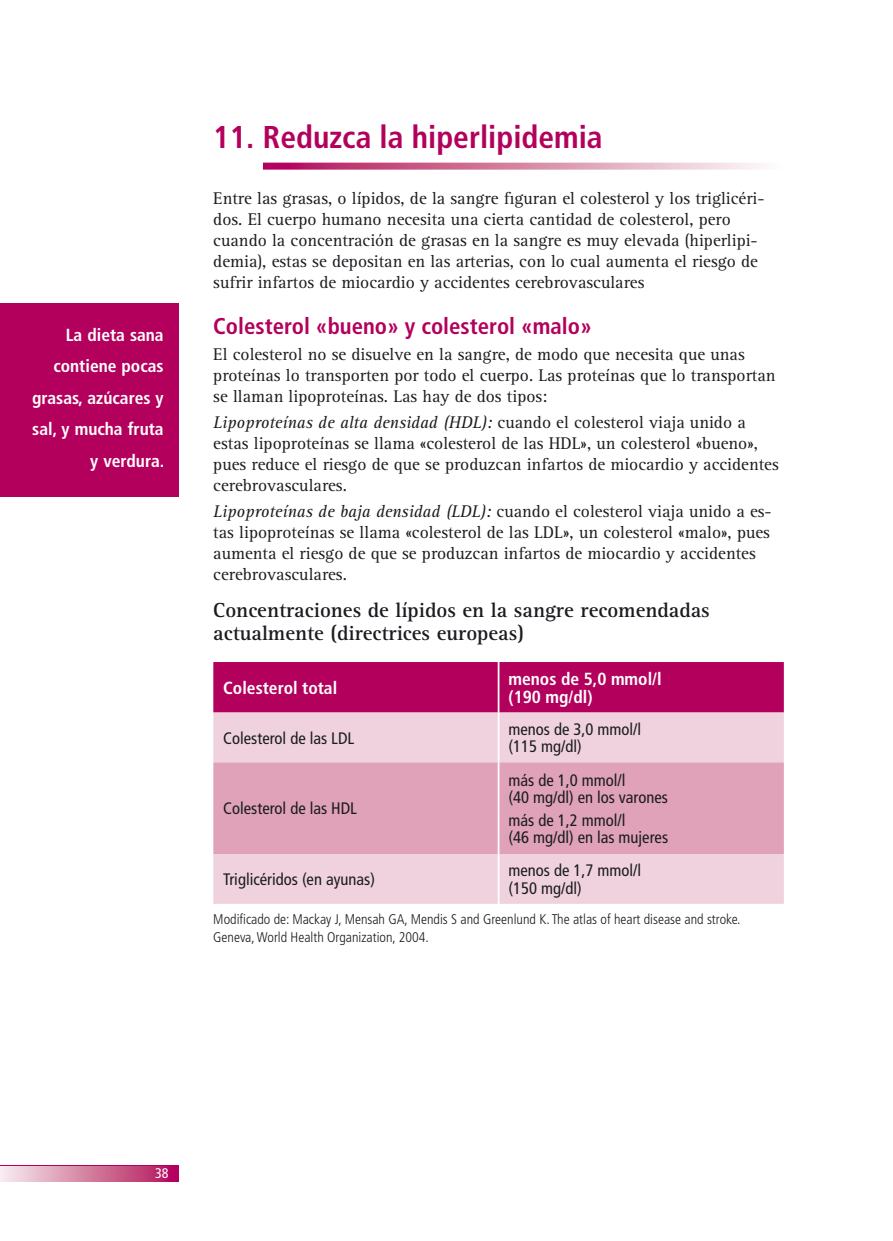
<style>
.page{position:relative;width:893px;height:1241px;background:#fff}
.page>*{position:absolute;margin:0;border:0;box-sizing:border-box;transform-origin:0 0}
.t1{font:700 condensed 31.5px "Frutiger";color:#b3005c}
.t2{font:700 condensed 22.75px "Frutiger";color:#b3005c}
.t3{font:700 21px/22.8px "Rotis Serif";color:#1b1c20}
.t4{font:17.5px/21px "Rotis Serif";color:#1b1c20}
.t5{font:700 condensed 17.5px/31.5px "Frutiger";color:#fff}
.t6{font:condensed 16.62px/17.5px "Frutiger";color:#1b1c20}
.t7{font:300 condensed 14px/17.5px "Frutiger";color:#1b1c20}
.t8{font:condensed 14px "Frutiger";color:#fff}
.s1{font-style:italic}
</style>
<div class="page">
<svg style="left:0;top:1166px;width:179px;height:15px;background:#d47ca1"></svg>
<hr style="left:0;top:1165px;width:179px;height:1px;background:#b3005c">
<div style="left:0;top:303px;width:179px;height:193px;background:#b3005c"></div>
<svg style="left:263px;top:163px;width:497px;height:7px;background:#d786a8"></svg>
<div style="left:213px;top:662px;width:571px;height:50px;background:#b3005c"></div>
<div style="left:213px;top:712px;width:571px;height:191px;background:#efd2dd"></div>
<div style="left:213px;top:762px;width:571px;height:91px;background:#dfa2b8"></div>
<hr style="left:498px;top:662px;width:1px;height:50px;background:#fff">
<hr style="left:498px;top:712px;width:1px;height:50px;background:#fff">
<hr style="left:498px;top:762px;width:1px;height:91px;background:#fff">
<hr style="left:498px;top:853px;width:1px;height:50px;background:#fff">
<p class="t5" style="left:32px;top:319px;width:134px;text-align:right">La dieta sana contiene pocas grasas, azúcares y sal, y mucha fruta y verdura.</p>
<h1 class="t1" style="left:213px;top:118px;width:391px">11. Reduzca la hiperlipidemia</h1>
<p class="t4" style="left:213px;top:188px;width:553px">Entre las grasas, o lípidos, de la sangre figuran el colesterol y los triglicéri&shy;dos. El cuerpo humano necesita una cierta cantidad de colesterol, pero cuando la concentración de grasas en la sangre es muy elevada (hiperlipi&shy;demia), estas se depositan en las arterias, con lo cual aumenta el riesgo de sufrir infartos de miocardio y accidentes cerebrovasculares</p>
<h2 class="t2" style="left:213px;top:312px;width:380px">Colesterol «bueno» y colesterol «malo»</h2>
<p class="t4" style="left:213px;top:344px;width:564px">El colesterol no se disuelve en la sangre, de modo que necesita que unas proteínas lo transporten por todo el cuerpo. Las proteínas que lo transportan se llaman lipoproteínas. Las hay de dos tipos:</p>
<p class="t4" style="left:213px;top:412px;width:567px"><span class="s1">Lipoproteínas de alta densidad (HDL):</span> cuando el colesterol viaja unido a estas lipoproteínas se llama «colesterol de las HDL», un colesterol «bueno», pues reduce el riesgo de que se produzcan infartos de miocardio y accidentes cerebrovasculares.</p>
<p class="t4" style="left:213px;top:501px;width:560px"><span class="s1">Lipoproteínas de baja densidad (LDL):</span> cuando el colesterol viaja unido a es&shy;tas lipoproteínas se llama «colesterol de las LDL», un colesterol «malo», pues aumenta el riesgo de que se produzcan infartos de miocardio y accidentes cerebrovasculares.</p>
<p class="t3" style="left:213px;top:599px;width:498px">Concentraciones de lípidos en la sangre recomendadas actualmente (directrices europeas)</p>
<p class="t5" style="left:223px;top:672px;width:115px">Colesterol total</p>
<p class="t5" style="left:508px;top:670px;width:155px;line-height:17.5px">menos de 5,0 mmol/l (190 mg/dl)</p>
<p class="t6" style="left:223px;top:729px;width:133px">Colesterol de las LDL</p>
<p class="t6" style="left:508px;top:720px;width:134px">menos de 3,0 mmol/l (115 mg/dl)</p>
<p class="t6" style="left:223px;top:799px;width:135px">Colesterol de las HDL</p>
<p class="t6" style="left:508px;top:771px;width:161px">más de 1,0 mmol/l<br>(40 mg/dl) en los varones</p>
<p class="t6" style="left:508px;top:811px;width:161px">más de 1,2 mmol/l<br>(46 mg/dl) en las mujeres</p>
<p class="t6" style="left:223px;top:870px;width:153px">Triglicéridos (en ayunas)</p>
<p class="t6" style="left:508px;top:861px;width:134px">menos de 1,7 mmol/l (150 mg/dl)</p>
<p class="t7" style="left:213px;top:910px;width:529px">Modificado de: Mackay J, Mensah GA, Mendis S and Greenlund K. The atlas of heart disease and stroke.<br>Geneva, World Health Organization, 2004.</p>
<p class="t8" style="left:155px;top:1164px;width:15px">38</p>
</div>
